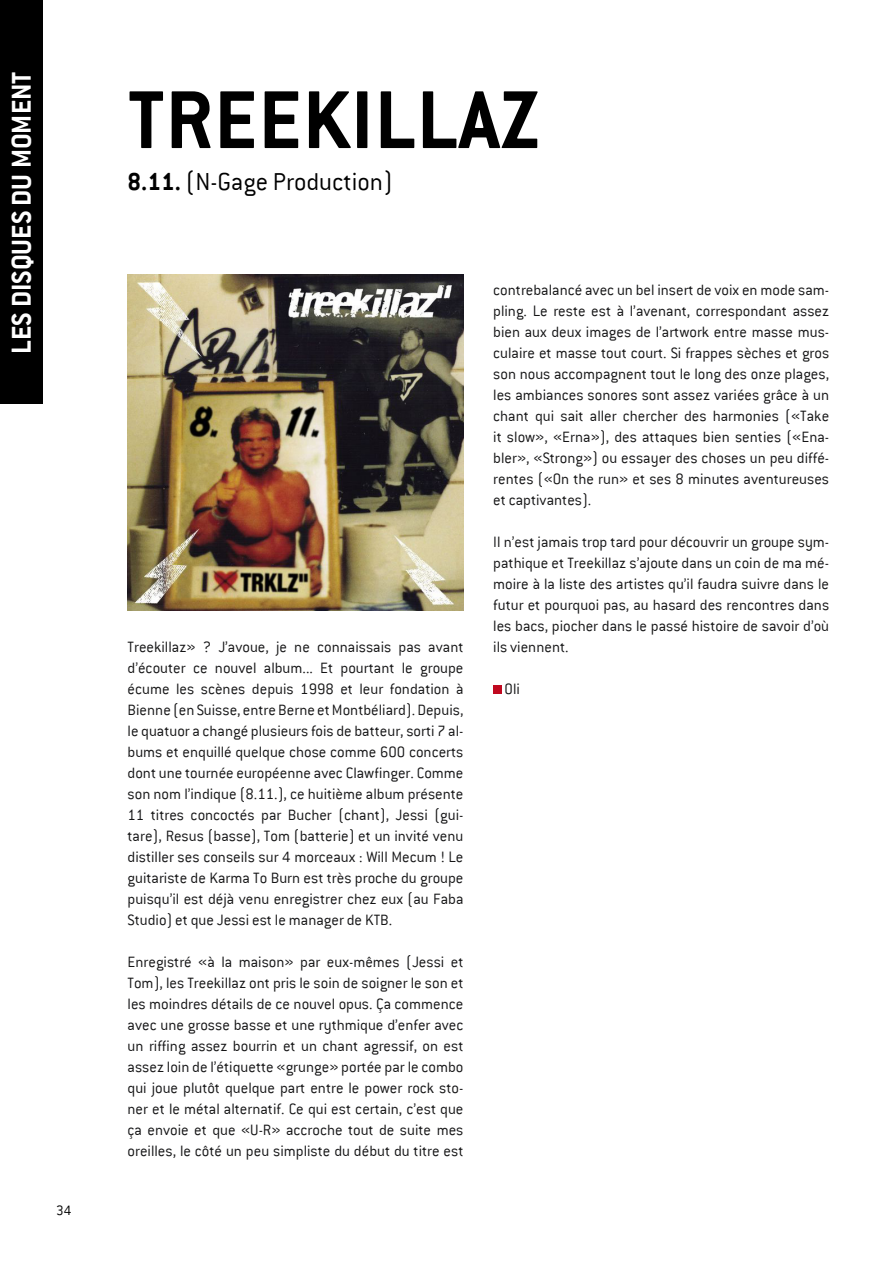
<style>
.page{position:relative;width:893px;height:1263px;background:#fff}
.page>*{position:absolute;margin:0;border:0;box-sizing:border-box;transform-origin:0 0}
.t1{font:700 90px "Conduit ITC";color:#000}
.t2{font:700 30px "Conduit ITC";color:#fff}
.t3{font:300 27px "Conduit ITC";color:#000}
.t4{font:300 16.5px/21px "Conduit ITC";color:#151516;text-align:justify}
.t5{font:300 15px "Conduit ITC";color:#000}
.s1{font-weight:700}
</style>
<div class="page">
<div style="left:0;top:0;width:43px;height:404px;background:#000"></div>
<div style="left:493px;top:686px;width:9px;height:8px;background:#c0081f"></div>
<img style="left:128px;top:275px;width:335px;height:336px">
<h2 class="t2" style="left:4px;top:354px;width:284px;rotate:-90deg">LES DISQUES DU MOMENT</h2>
<p class="t5" style="left:56px;top:1202px;width:17px">34</p>
<h1 class="t1" style="left:128px;top:67px;width:80px">TREEKILLAZ</h1>
<h3 class="t3" style="left:128px;top:167px;width:267px"><span class="s1">8.11.</span> (N-Gage Production)</h3>
<p class="t4" style="left:128px;top:636px;width:337px">Treekillaz» ? J’avoue, je ne connaissais pas avant d’écouter ce nouvel album... Et pourtant le groupe écume les scènes depuis 1998 et leur fondation à Bienne (en Suisse, entre Berne et Montbéliard). Depuis, le quatuor a changé plusieurs fois de batteur, sorti 7 al&shy;bums et enquillé quelque chose comme 600 concerts dont une tournée européenne avec Clawfinger. Comme son nom l’indique (8.11.), ce huitième album présente 11 titres concoctés par Bucher (chant), Jessi (gui&shy;tare), Resus (basse), Tom (batterie) et un invité venu distiller ses conseils sur 4 morceaux : Will Mecum ! Le guitariste de Karma To Burn est très proche du groupe puisqu’il est déjà venu enregistrer chez eux (au Faba Studio) et que Jessi est le manager de KTB.</p>
<p class="t4" style="left:128px;top:951px;width:337px">Enregistré «à la maison» par eux-mêmes (Jessi et Tom), les Treekillaz ont pris le soin de soigner le son et les moindres détails de ce nouvel opus. Ça commence avec une grosse basse et une rythmique d’enfer avec un riffing assez bourrin et un chant agressif, on est assez loin de l’étiquette «grunge» portée par le combo qui joue plutôt quelque part entre le power rock sto&shy;ner et le métal alternatif. Ce qui est certain, c’est que ça envoie et que «U-R» accroche tout de suite mes oreilles, le côté un peu simpliste du début du titre est</p>
<p class="t4" style="left:493px;top:280px;width:337px">contrebalancé avec un bel insert de voix en mode sam&shy;pling. Le reste est à l’avenant, correspondant assez bien aux deux images de l’artwork entre masse mus&shy;culaire et masse tout court. Si frappes sèches et gros son nous accompagnent tout le long des onze plages, les ambiances sonores sont assez variées grâce à un chant qui sait aller chercher des harmonies («Take it slow», «Erna»), des attaques bien senties («Ena&shy;bler», «Strong») ou essayer des choses un peu diffé&shy;rentes («On the run» et ses 8 minutes aventureuses et captivantes).</p>
<p class="t4" style="left:493px;top:532px;width:337px">Il n’est jamais trop tard pour découvrir un groupe sym&shy;pathique et Treekillaz s’ajoute dans un coin de ma mé&shy;moire à la liste des artistes qu’il faudra suivre dans le futur et pourquoi pas, au hasard des rencontres dans les bacs, piocher dans le passé histoire de savoir d’où ils viennent.</p>
<p class="t4" style="left:505px;top:678px;width:17px">Oli</p>
</div>
